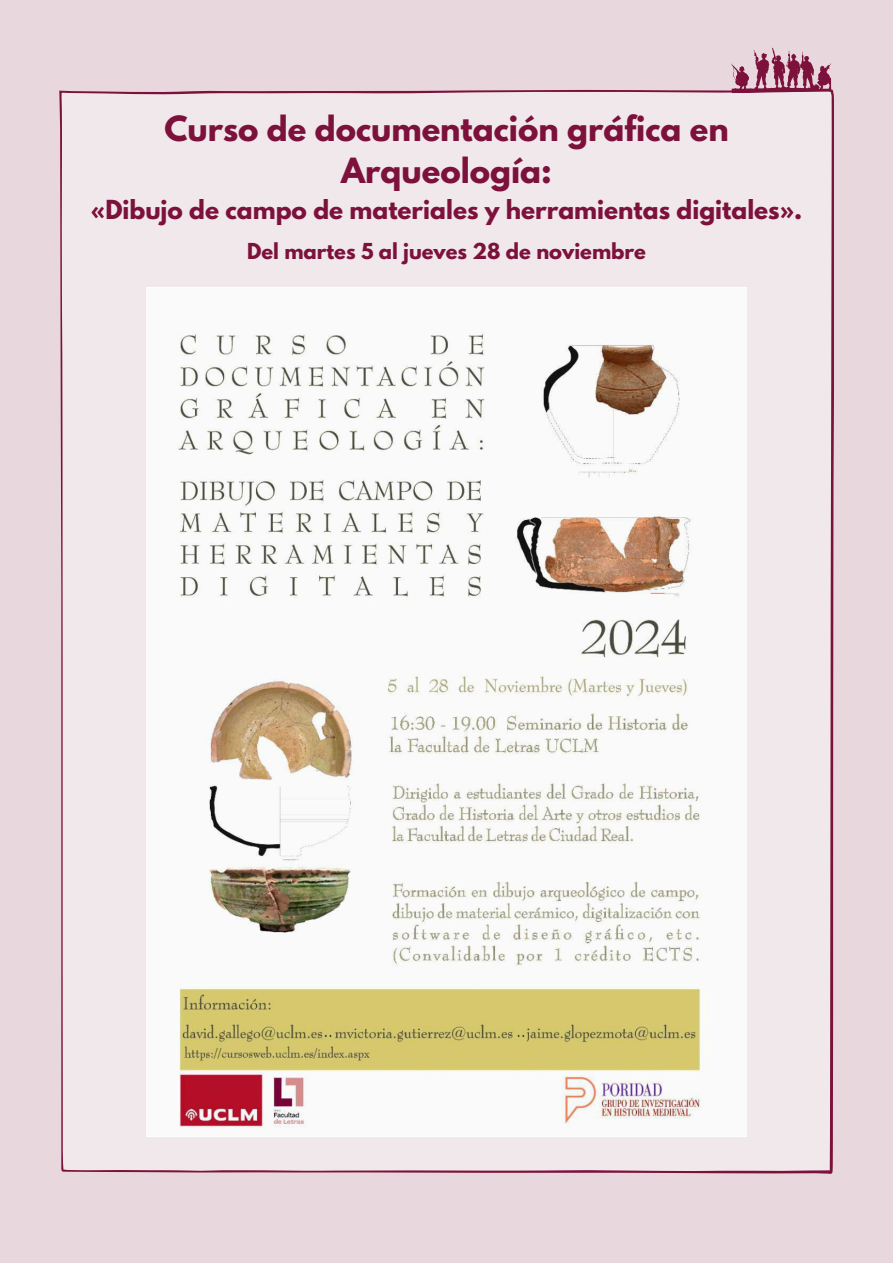
<style>
.page{position:relative;width:893px;height:1263px;background:#e8d8dd}
.page>*{position:absolute;margin:0;border:0;box-sizing:border-box;transform-origin:0 0}
.t1{font:700 30.75px/42.8px "League Spartan";color:#7c123c;text-align:center}
.t2{font:700 23.25px "League Spartan";color:#7c123c}
.t3{font:700 19.5px "League Spartan";color:#7c123c}
</style>
<div class="page">
<div style="left:59px;top:89px;width:775px;height:1085px;background:#f1e8eb"></div>
<svg style="left:730px;top:47px;width:101px;height:46px"></svg>
<img style="left:147px;top:287px;width:599px;height:849px">
<h1 class="t1" style="left:164px;top:111px;width:566px">Curso de documentación gráfica en<br>Arqueología:</h1>
<h1 class="t2" style="left:91px;top:198px;width:713px">«Dibujo de campo de materiales y herramientas digitales».</h1>
<p class="t3" style="left:247px;top:242px;width:400px">Del martes 5 al jueves 28 de noviembre</p>
</div>
